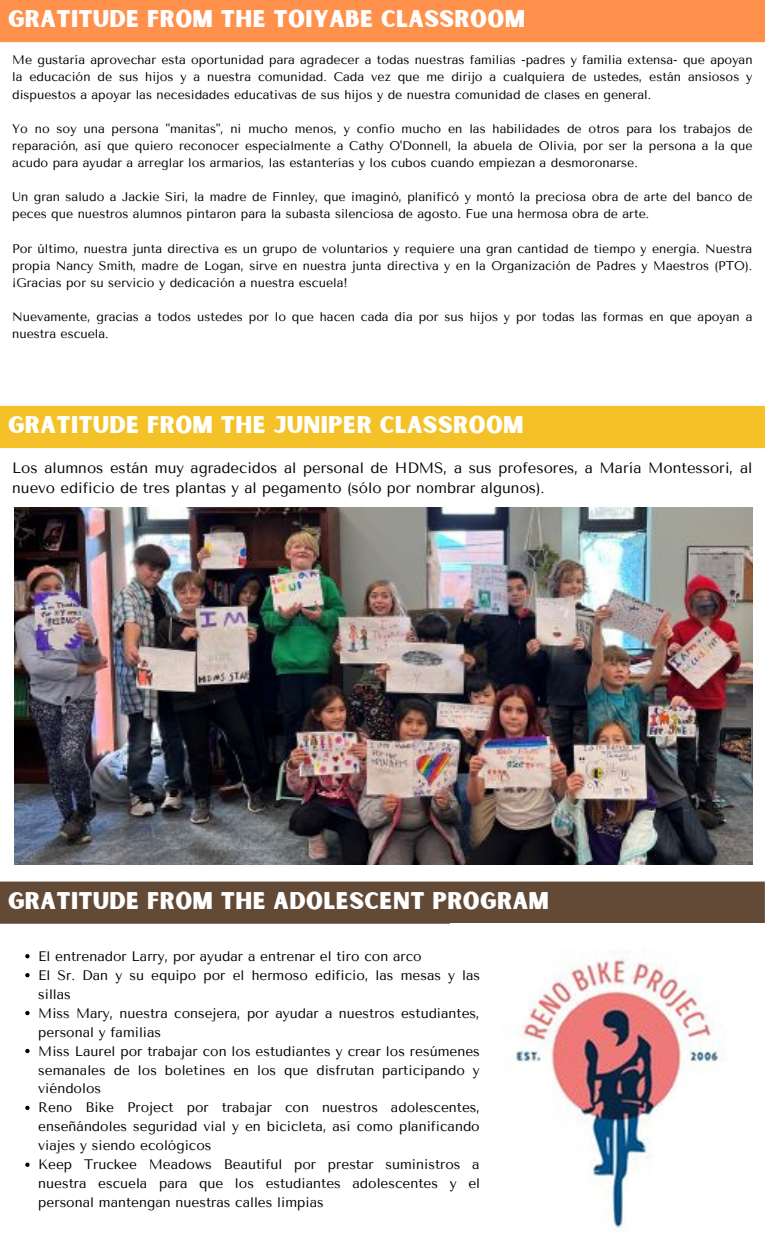
<style>
.page{position:relative;width:765px;height:1260px;background:#fff}
.page>*{position:absolute;margin:0;border:0;box-sizing:border-box;transform-origin:0 0}
.t1{font:23.12px "Sunborn Sans One";letter-spacing:.015em;color:#fff}
.t2{font:15px/20.8px "Tenor Sans";color:#000}
.t3{font:13.75px/19px "Tenor Sans";color:#000}
.t4{font:12.5px/17.1px "Tenor Sans";color:#000;text-align:justify}
</style>
<div class="page">
<div style="left:0;top:0;width:765px;height:42px;background:#ff914d"></div>
<div style="left:0;top:406px;width:765px;height:42px;background:#f4c228"></div>
<div style="left:0;top:882px;width:765px;height:42px;background:#634a37"></div>
<img style="left:15px;top:508px;width:738px;height:357px">
<img style="left:512px;top:951px;width:214px;height:277px">
<svg style="left:25px;top:954px;width:5px;height:4px"></svg>
<svg style="left:25px;top:973px;width:5px;height:4px"></svg>
<svg style="left:25px;top:1011px;width:5px;height:4px"></svg>
<svg style="left:25px;top:1049px;width:5px;height:4px"></svg>
<svg style="left:25px;top:1106px;width:5px;height:4px"></svg>
<svg style="left:25px;top:1163px;width:5px;height:4px"></svg>
<h1 class="t1" style="left:8px;top:4px;width:519px">GRATITUDE FROM THE TOIYABE CLASSROOM</h1>
<p class="t4" style="left:12px;top:52px;width:742px">Me gustaría aprovechar esta oportunidad para agradecer a todas nuestras familias -padres y familia extensa- que apoyan la educación de sus hijos y a nuestra comunidad. Cada vez que me dirijo a cualquiera de ustedes, están ansiosos y dispuestos a apoyar las necesidades educativas de sus hijos y de nuestra comunidad de clases en general.</p>
<p class="t4" style="left:12px;top:120px;width:742px">Yo no soy una persona "manitas", ni mucho menos, y confío mucho en las habilidades de otros para los trabajos de reparación, así que quiero reconocer especialmente a Cathy O'Donnell, la abuela de Olivia, por ser la persona a la que acudo para ayudar a arreglar los armarios, las estanterías y los cubos cuando empiezan a desmoronarse.</p>
<p class="t4" style="left:12px;top:189px;width:742px">Un gran saludo a Jackie Siri, la madre de Finnley, que imaginó, planificó y montó la preciosa obra de arte del banco de peces que nuestros alumnos pintaron para la subasta silenciosa de agosto. Fue una hermosa obra de arte.</p>
<p class="t4" style="left:12px;top:240px;width:742px">Por último, nuestra junta directiva es un grupo de voluntarios y requiere una gran cantidad de tiempo y energía. Nuestra propia Nancy Smith, madre de Logan, sirve en nuestra junta directiva y en la Organización de Padres y Maestros (PTO). ¡Gracias por su servicio y dedicación a nuestra escuela!</p>
<p class="t4" style="left:12px;top:308px;width:742px">Nuevamente, gracias a todos ustedes por lo que hacen cada día por sus hijos y por todas las formas en que apoyan a nuestra escuela.</p>
<h1 class="t1" style="left:8px;top:410px;width:517px">GRATITUDE FROM THE JUNIPER CLASSROOM</h1>
<p class="t2" style="left:12px;top:457px;width:742px">Los alumnos están muy agradecidos al personal de HDMS, a sus profesores, a María Montessori, al nuevo edificio de tres plantas y al pegamento (sólo por nombrar algunos).</p>
<h1 class="t1" style="left:8px;top:886px;width:543px">GRATITUDE FROM THE ADOLESCENT PROGRAM</h1>
<p class="t3" style="left:38px;top:947px;width:443px">El entrenador Larry, por ayudar a entrenar el tiro con arco<br>El Sr. Dan y su equipo por el hermoso edificio, las mesas y las sillas<br>Miss Mary, nuestra consejera, por ayudar a nuestros estudiantes, personal y familias<br>Miss Laurel por trabajar con los estudiantes y crear los resúmenes semanales de los boletines en los que disfrutan participando y viéndolos<br>Reno Bike Project por trabajar con nuestros adolescentes, enseñándoles seguridad vial y en bicicleta, así como planificando viajes y siendo ecológicos<br>Keep Truckee Meadows Beautiful por prestar suministros a nuestra escuela para que los estudiantes adolescentes y el personal mantengan nuestras calles limpias</p>
</div>
